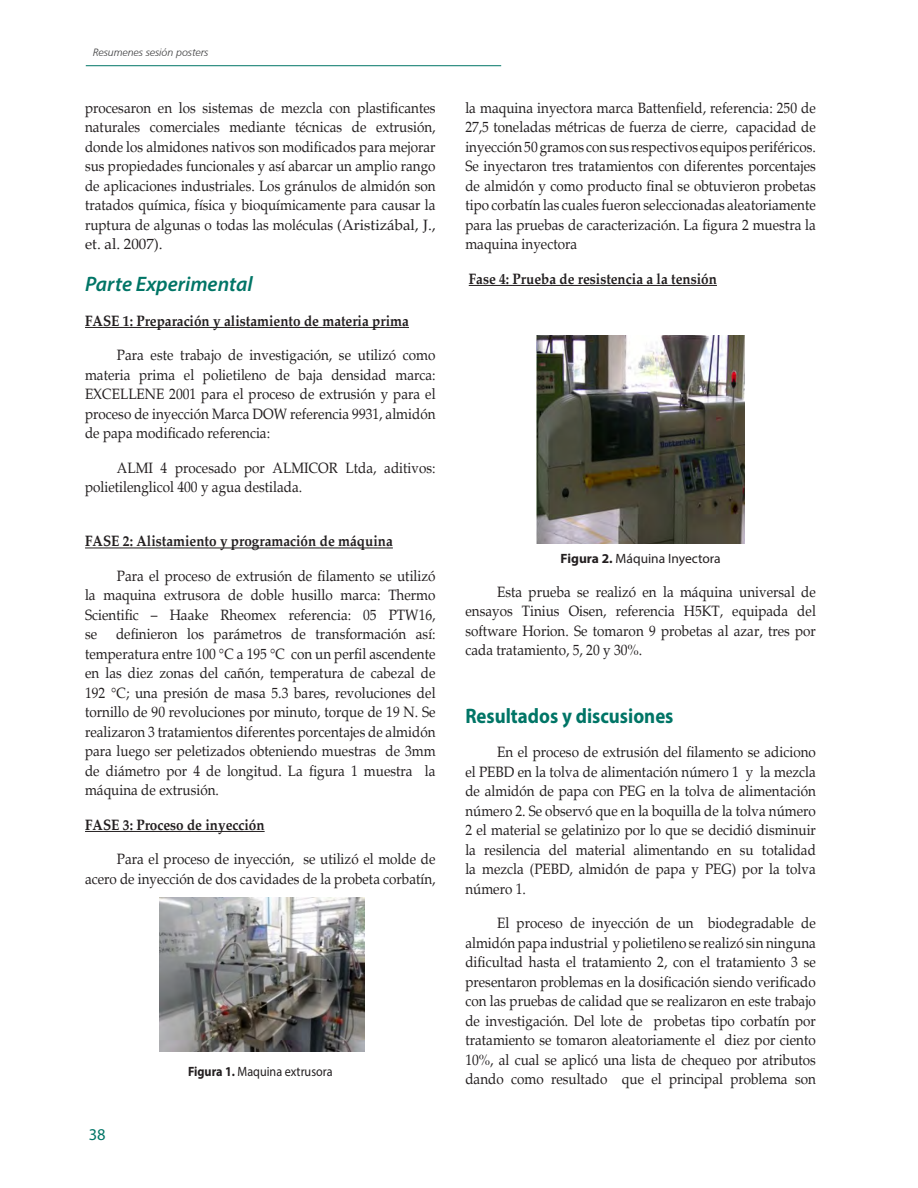
<style>
.page{position:relative;width:918px;height:1188px;background:#fff}
.page>*{position:absolute;margin:0;border:0;box-sizing:border-box;transform-origin:0 0}
.parrafos_con_sangria{font:700 21px "Myriad Pro";color:#007566;scale:.9 1}
.parrafos_con_sangria-2{font:italic 600 21px "Myriad Pro";color:#007566}
.t1{font:16.5px "Myriad Pro";color:#007566}
.parrafos_con_sangria-3{font:15px/19.5px "Palatino";color:#231f20;text-align:justify;scale:.9 1}
.parrafos_con_sangria-4{font:700 15px "Palatino";color:#231f20;scale:.9 1}
.parrafos_con_sangria-5{font:13.5px "Myriad Pro";color:#231f20;scale:.9 1}
.parrafos_con_sangria-6{font:13.5px "Myriad Pro";color:#231f20}
.t2{font:italic 300 10.5px "Frutiger CE";color:#3e3e3f}
.s1{font-weight:700}
</style>
<div class="page">
<hr style="left:86px;top:65px;width:415px;height:1px;background:#007566">
<hr style="left:85px;top:327px;width:324px;height:1px;background:#231f20">
<hr style="left:85px;top:548px;width:308px;height:1px;background:#231f20">
<hr style="left:85px;top:831px;width:180px;height:1px;background:#231f20">
<img style="left:159px;top:897px;width:206px;height:154px">
<hr style="left:469px;top:285px;width:248px;height:1px;background:#231f20">
<img style="left:537px;top:336px;width:208px;height:207px">
<p class="t2" style="left:93px;top:46px;width:117px">Resumenes sesión posters</p>
<p class="parrafos_con_sangria-3" style="left:85px;top:98px;width:391px">procesaron en los sistemas de mezcla con plastificantes naturales comerciales mediante técnicas de extrusión, donde los almidones nativos son modificados para mejorar sus propiedades funcionales y así abarcar un amplio rango de aplicaciones industriales. Los gránulos de almidón son tratados química, física y bioquímicamente para causar la ruptura de algunas o todas las moléculas (Aristizábal, J., et. al. 2007).</p>
<p class="parrafos_con_sangria-2" style="left:85px;top:271px;width:169px">Parte Experimental</p>
<p class="parrafos_con_sangria-4" style="left:85px;top:312px;width:361px">FASE 1: Preparación y alistamiento de materia prima</p>
<p class="parrafos_con_sangria-3" style="left:85px;top:346px;width:391px;text-indent:32px">Para este trabajo de investigación, se utilizó como materia prima el polietileno de baja densidad marca:<br>EXCELLENE 2001 para el proceso de extrusión y para el proceso de inyección Marca DOW referencia 9931, almidón de papa modificado referencia:</p>
<p class="parrafos_con_sangria-3" style="left:85px;top:458px;width:391px;text-indent:32px">ALMI 4 procesado por ALMICOR Ltda, aditivos: polietilenglicol 400 y agua destilada.</p>
<p class="parrafos_con_sangria-4" style="left:85px;top:532px;width:344px">FASE 2: Alistamiento y programación de máquina</p>
<p class="parrafos_con_sangria-3" style="left:85px;top:566px;width:391px;text-indent:32px">Para el proceso de extrusión de filamento se utilizó la maquina extrusora de doble husillo marca: Thermo Scientific – Haake Rheomex referencia: 05 PTW16, se</p>
<p class="parrafos_con_sangria-3" style="left:85px;top:625px;width:391px;text-indent:31px">definieron los parámetros de transformación así: temperatura entre 100 °C a 195 °C con un perfil ascendente en las diez zonas del cañón, temperatura de cabezal de 192 °C; una presión de masa 5.3 bares, revoluciones del tornillo de 90 revoluciones por minuto, torque de 19 N. Se realizaron 3 tratamientos diferentes porcentajes de almidón para luego ser peletizados obteniendo muestras de 3mm de diámetro por 4 de longitud. La figura 1 muestra la máquina de extrusión.</p>
<p class="parrafos_con_sangria-4" style="left:85px;top:816px;width:201px">FASE 3: Proceso de inyección</p>
<p class="parrafos_con_sangria-3" style="left:85px;top:850px;width:391px;text-align:right">Para el proceso de inyección, se utilizó el molde de acero de inyección de dos cavidades de la probeta corbatín,</p>
<p class="t1" style="left:89px;top:1124px;width:18px">38</p>
<p class="parrafos_con_sangria-5" style="left:188px;top:1063px;width:162px"><span class="s1">Figura 1.</span> Maquina extrusora</p>
<p class="parrafos_con_sangria-3" style="left:465px;top:98px;width:391px">la maquina inyectora marca Battenfield, referencia: 250 de 27,5 toneladas métricas de fuerza de cierre, capacidad de inyección 50 gramos con sus respectivos equipos periféricos.<br>Se inyectaron tres tratamientos con diferentes porcentajes de almidón y como producto final se obtuvieron probetas tipo corbatín las cuales fueron seleccionadas aleatoriamente para las pruebas de caracterización. La figura 2 muestra la maquina inyectora</p>
<p class="parrafos_con_sangria-4" style="left:469px;top:270px;width:277px">Fase 4: Prueba de resistencia a la tensión</p>
<p class="parrafos_con_sangria-6" style="left:561px;top:550px;width:162px"><span class="s1">Figura 2.</span> Máquina Inyectora</p>
<p class="parrafos_con_sangria-3" style="left:465px;top:582px;width:391px;text-indent:32px">Esta prueba se realizó en la máquina universal de ensayos Tinius Oisen, referencia H5KT, equipada del software Horion. Se tomaron 9 probetas al azar, tres por cada tratamiento, 5, 20 y 30%.</p>
<p class="parrafos_con_sangria" style="left:465px;top:702px;width:233px">Resultados y discusiones</p>
<p class="parrafos_con_sangria-3" style="left:465px;top:743px;width:391px;text-indent:32px">En el proceso de extrusión del filamento se adiciono el PEBD en la tolva de alimentación número 1 y la mezcla de almidón de papa con PEG en la tolva de alimentación número 2. Se observó que en la boquilla de la tolva número 2 el material se gelatinizo por lo que se decidió disminuir la resilencia del material alimentando en su totalidad la mezcla (PEBD, almidón de papa y PEG) por la tolva número 1.</p>
<p class="parrafos_con_sangria-3" style="left:465px;top:914px;width:391px;text-indent:32px">El proceso de inyección de un biodegradable de almidón papa industrial y polietileno se realizó sin ninguna dificultad hasta el tratamiento 2, con el tratamiento 3 se presentaron problemas en la dosificación siendo verificado con las pruebas de calidad que se realizaron en este trabajo de investigación. Del lote de probetas tipo corbatín por tratamiento se tomaron aleatoriamente el diez por ciento 10%, al cual se aplicó una lista de chequeo por atributos dando como resultado que el principal problema son</p>
</div>
